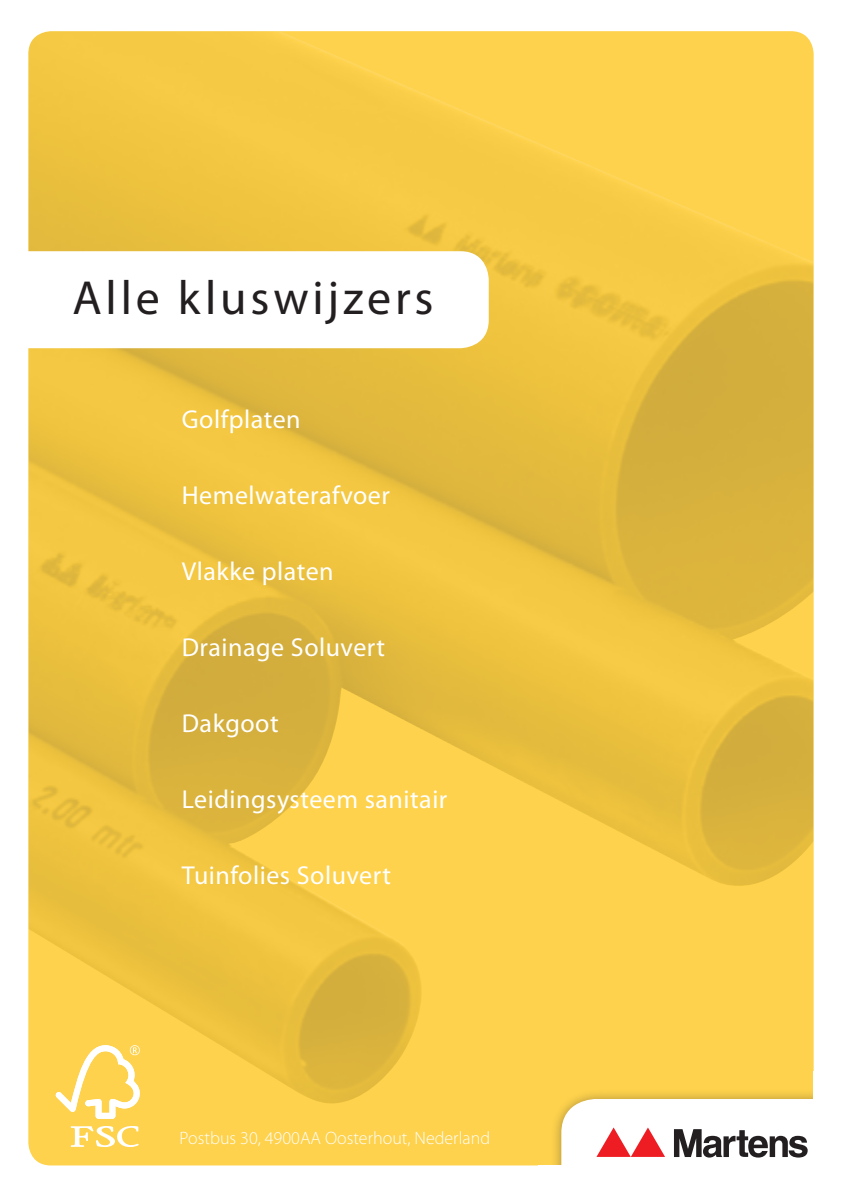
<style>
.page{position:relative;width:842px;height:1191px;background:#fff}
.page>*{position:absolute;margin:0;border:0;box-sizing:border-box;transform-origin:0 0}
.t1{font:48px "Myriad Pro";letter-spacing:.08em;color:#231f20}
.t2{font:26px "Myriad Pro";letter-spacing:.02em;color:#fff}
.t3{font:300 18px "Myriad Pro";color:#fff}
</style>
<div class="page">
<div style="left:28px;top:31px;width:786px;height:1134px;background:#fed24c;border-radius:23px"></div>
<img style="left:28px;top:31px;width:786px;height:1073px">
<div style="left:550px;top:1088px;width:292px;height:103px;background:#231f20;opacity:.4"></div>
<svg style="left:561px;top:1099px;width:281px;height:92px"></svg>
<div style="left:814px;top:1071px;width:28px;height:61px;background:#fff"></div>
<div style="left:539px;top:1165px;width:45px;height:26px;background:#fff"></div>
<div style="left:28px;top:251px;width:461px;height:97px;background:#fff"></div>
<svg style="left:71px;top:1126px;width:68px;height:21px"></svg>
<svg style="left:56px;top:1045px;width:84px;height:73px"></svg>
<h1 class="t1" style="left:73px;top:279px;width:363px">Alle kluswijzers</h1>
<p class="t2" style="left:182px;top:409px;width:120px">Golfplaten</p>
<p class="t2" style="left:182px;top:485px;width:210px">Hemelwaterafvoer</p>
<p class="t2" style="left:182px;top:561px;width:153px">Vlakke platen</p>
<p class="t2" style="left:182px;top:637px;width:205px">Drainage Soluvert</p>
<p class="t2" style="left:182px;top:713px;width:98px">Dakgoot</p>
<p class="t2" style="left:182px;top:789px;width:267px">Leidingsysteem sanitair</p>
<p class="t2" style="left:182px;top:865px;width:211px">Tuinfolies Soluvert</p>
<p class="t3" style="left:180px;top:1131px;width:312px">Postbus 30, 4900AA Oosterhout, Nederland</p>
</div>
